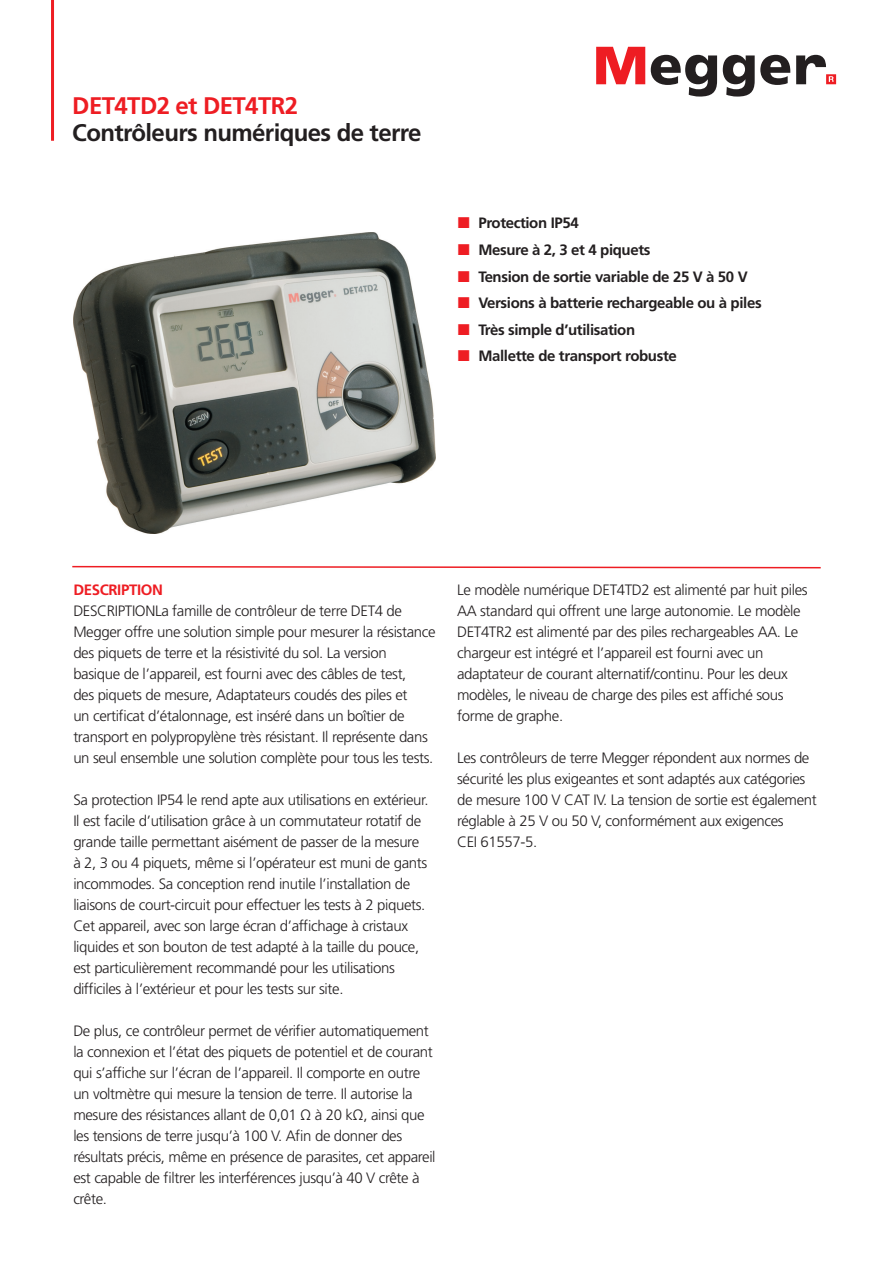
<style>
.page{position:relative;width:893px;height:1263px;background:#fff}
.page>*{position:absolute;margin:0;border:0;box-sizing:border-box;transform-origin:0 0}
.t1{font:700 24px "Frutiger LT Pro";letter-spacing:-.025em;color:#231f20}
.t2{font:700 24px "Frutiger LT Pro";letter-spacing:-.025em;color:#ee1d23}
.t3{font:300 15px/21px "Frutiger LT Pro";letter-spacing:-.025em;color:#231f20}
.t4{font:700 15px/26.5px "Frutiger LT Pro";letter-spacing:-.025em;color:#231f20}
.t5{font:700 15px "Frutiger LT Pro";letter-spacing:-.025em;color:#ee1d23}
</style>
<div class="page">
<hr style="left:51px;top:0;width:3px;height:141px;background:#ee1d23">
<svg style="left:596px;top:47px;width:49px;height:37px"></svg>
<svg style="left:651px;top:55px;width:66px;height:42px"></svg>
<svg style="left:723px;top:55px;width:67px;height:42px"></svg>
<svg style="left:796px;top:55px;width:40px;height:29px"></svg>
<svg style="left:72px;top:565px;width:749px;height:4px"></svg>
<img style="left:73px;top:232px;width:363px;height:302px">
<h1 class="t2" style="left:72px;top:91px;width:227px">DET4TD2 et DET4TR2</h1>
<h1 class="t1" style="left:72px;top:118px;width:351px">Contrôleurs numériques de terre</h1>
<p class="t4" style="left:478px;top:210px;width:285px">Protection IP54<br>Mesure à 2, 3 et 4 piquets<br>Tension de sortie variable de 25 V à 50 V<br>Versions à batterie rechargeable ou à piles<br>Très simple d’utilisation<br>Mallette de transport robuste</p>
<p class="t5" style="left:73px;top:581px;width:91px">DESCRIPTION</p>
<p class="t3" style="left:73px;top:600px;width:364px">DESCRIPTIONLa famille de contrôleur de terre DET4 de Megger offre une solution simple pour mesurer la résistance des piquets de terre et la résistivité du sol. La version basique de l’appareil, est fourni avec des câbles de test,<br>des piquets de mesure, Adaptateurs coudés des piles et<br>un certificat d’étalonnage, est inséré dans un boîtier de transport en polypropylène très résistant. Il représente dans un seul ensemble une solution complète pour tous les tests.</p>
<p class="t3" style="left:73px;top:789px;width:357px">Sa protection IP54 le rend apte aux utilisations en extérieur.<br>Il est facile d’utilisation grâce à un commutateur rotatif de grande taille permettant aisément de passer de la mesure à 2, 3 ou 4 piquets, même si l’opérateur est muni de gants incommodes. Sa conception rend inutile l’installation de liaisons de court-circuit pour effectuer les tests à 2 piquets.<br>Cet appareil, avec son large écran d’affichage à cristaux liquides et son bouton de test adapté à la taille du pouce, est particulièrement recommandé pour les utilisations difficiles à l’extérieur et pour les tests sur site.</p>
<p class="t3" style="left:73px;top:1020px;width:364px">De plus, ce contrôleur permet de vérifier automatiquement la connexion et l’état des piquets de potentiel et de courant qui s’affiche sur l’écran de l’appareil. Il comporte en outre un voltmètre qui mesure la tension de terre. Il autorise la mesure des résistances allant de 0,01 Ω à 20 kΩ, ainsi que les tensions de terre jusqu’à 100 V. Afin de donner des résultats précis, même en présence de parasites, cet appareil est capable de filtrer les interférences jusqu’à 40 V crête à crête.</p>
<p class="t3" style="left:457px;top:579px;width:352px">Le modèle numérique DET4TD2 est alimenté par huit piles AA standard qui offrent une large autonomie. Le modèle DET4TR2 est alimenté par des piles rechargeables AA. Le chargeur est intégré et l’appareil est fourni avec un adaptateur de courant alternatif/continu. Pour les deux modèles, le niveau de charge des piles est affiché sous forme de graphe.</p>
<p class="t3" style="left:457px;top:747px;width:361px">Les contrôleurs de terre Megger répondent aux normes de sécurité les plus exigeantes et sont adaptés aux catégories de mesure 100 V CAT IV. La tension de sortie est également réglable à 25 V ou 50 V, conformément aux exigences<br>CEI 61557-5.</p>
</div>
